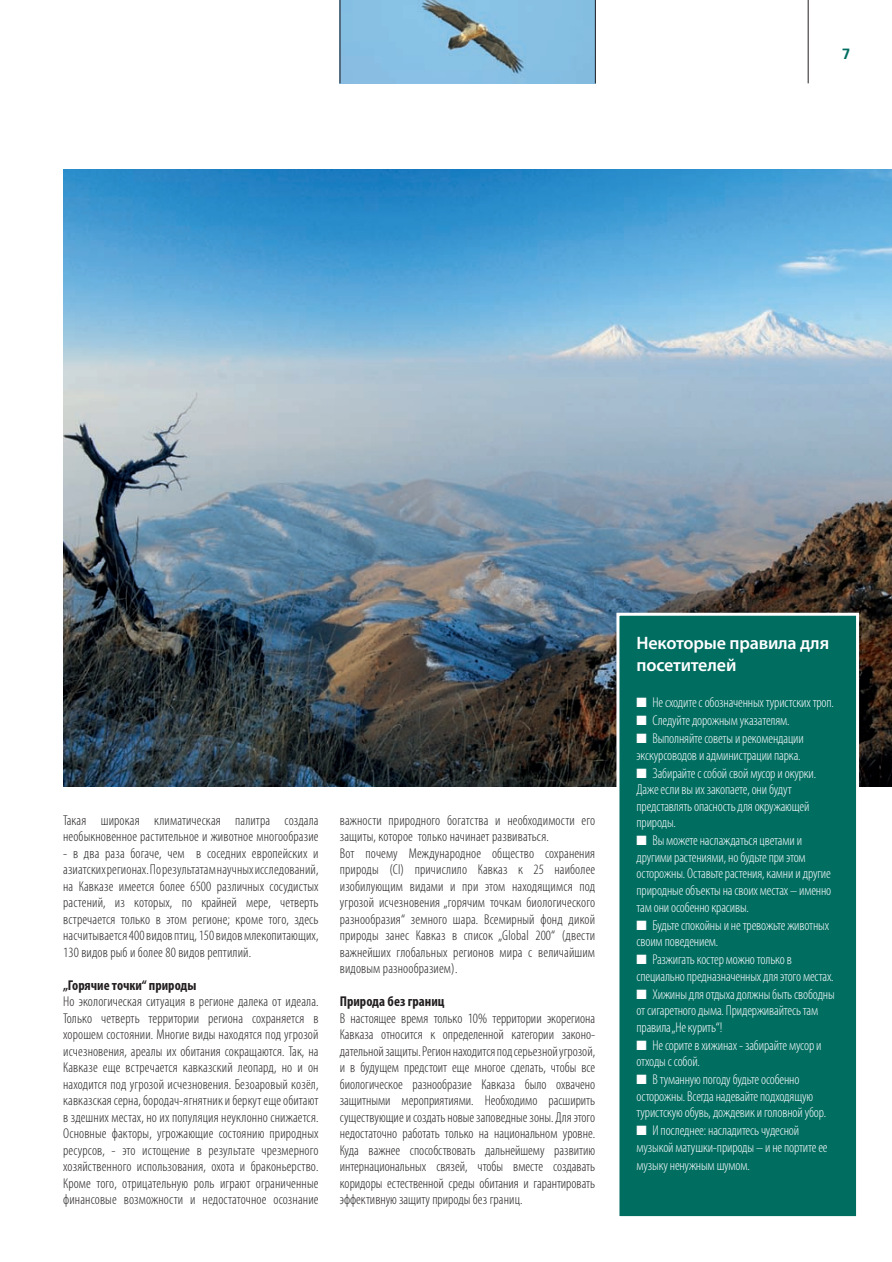
<style>
.page{position:relative;width:892px;height:1262px;background:#fff}
.page>*{position:absolute;margin:0;border:0;box-sizing:border-box;transform-origin:0 0}
.t1{font:600 18px/22.5px "Myriad Pro";letter-spacing:-.01em;color:#fff}
.t2{font:700 15px "Univers";color:#006d61}
.t3{font:300 condensed 14.25px/16.5px "Myriad Pro";letter-spacing:.01em;color:#231f20;text-align:justify}
.t4{font:300 condensed 14.25px/16.5px "Myriad Pro";letter-spacing:-.01em;color:#fff}
.t5{font:700 condensed 14.25px "Myriad Pro";color:#231f20}
</style>
<div class="page">
<img style="left:340px;top:0;width:255px;height:83px">
<img style="left:63px;top:170px;width:828px;height:616px">
<hr style="left:339px;top:0;width:1px;height:83px;background:#231f20">
<hr style="left:595px;top:0;width:1px;height:83px;background:#231f20">
<hr style="left:807px;top:0;width:1px;height:83px;background:#231f20">
<div style="left:617px;top:614px;width:240px;height:603px;background:#006d61"></div>
<div style="left:616px;top:613px;width:242px;height:606px;border:3px solid #fff"></div>
<p class="t2" style="left:841px;top:44px;width:10px">7</p>
<p class="t3" style="left:63px;top:812px;width:257px">Такая широкая климатическая палитра создала необыкновенное растительное и животное многообразие</p>
<p class="t3" style="left:63px;top:845px;width:257px">- в два раза богаче, чем в соседних европейских и азиатских регионах. По результатам научных исследований, на Кавказе имеется более 6500 различных сосудистых растений, из которых, по крайней мере, четверть встречается только в этом регионе; кроме того, здесь насчитывается 400 видов птиц, 150 видов млекопитающих, 130 видов рыб и более 80 видов рептилий.</p>
<p class="t5" style="left:63px;top:976px;width:135px">„Горячие точки“ природы</p>
<p class="t3" style="left:63px;top:993px;width:257px">Но экологическая ситуация в регионе далека от идеала.<br>Только четверть территории региона сохраняется в хорошем состоянии. Многие виды находятся под угрозой исчезновения, ареалы их обитания сокращаются. Так, на Кавказе еще встречается кавказский леопард, но и он находится под угрозой исчезновения. Безоаровый козёл, кавказская серна, бородач-ягнятник и беркут еще обитают в здешних местах, но их популяция неуклонно снижается.<br>Основные факторы, угрожающие состоянию природных ресурсов, - это истощение в результате чрезмерного хозяйственного использования, охота и браконьерство.<br>Кроме того, отрицательную роль играют ограниченные финансовые возможности и недостаточное осознание</p>
<p class="t3" style="left:339px;top:812px;width:257px;text-align:left">важности природного богатства и необходимости его защиты, которое только начинает развиваться.<br>Вот почему Международное общество сохранения природы (CI) причислило Кавказ к 25 наиболее изобилующим видами и при этом находящимся под угрозой исчезновения „горячим точкам биологического разнообразия“ земного шара. Всемирный фонд дикой природы занес Кавказ в список „Global 200“ (двести важнейших глобальных регионов мира с величайшим видовым разнообразием).</p>
<p class="t5" style="left:339px;top:992px;width:106px">Природа без границ</p>
<p class="t3" style="left:339px;top:1010px;width:257px">В настоящее время только 10% территории экорегиона Кавказа относится к определенной категории законо&shy;дательной защиты. Регион находится под серьезной угрозой, и в будущем предстоит еще многое сделать, чтобы все биологическое разнообразие Кавказа было охвачено защитными мероприятиями. Необходимо расширить существующие и создать новые заповедные зоны. Для этого недостаточно работать только на национальном уровне.<br>Куда важнее способствовать дальнейшему развитию интернациональных связей, чтобы вместе создавать коридоры естественной среды обитания и гарантировать эффективную защиту природы без границ.</p>
<p class="t1" style="left:636px;top:631px;width:194px">Некоторые правила для посетителей</p>
<p class="t4" style="left:636px;top:695px;width:199px">■ Не сходите с обозначенных туристских троп.</p>
<p class="t4" style="left:636px;top:713px;width:155px">■ Следуйте дорожным указателям.</p>
<p class="t4" style="left:636px;top:731px;width:169px">■ Выполняйте советы и рекомендации экскурсоводов и администрации парка.</p>
<p class="t4" style="left:636px;top:765px;width:181px">■ Забирайте с собой свой мусор и окурки.<br>Даже если вы их закопаете, они будут представлять опасность для окружающей природы.</p>
<p class="t4" style="left:636px;top:833px;width:196px">■ Вы можете наслаждаться цветами и другими растениями, но будьте при этом осторожны. Оставьте растения, камни и другие природные объекты на своих местах – именно там они особенно красивы.</p>
<p class="t4" style="left:636px;top:917px;width:194px">■ Будьте спокойны и не тревожьте животных своим поведением.</p>
<p class="t4" style="left:636px;top:951px;width:199px">■ Разжигать костер можно только в специально предназначенных для этого местах.</p>
<p class="t4" style="left:636px;top:986px;width:200px">■ Хижины для отдыха должны быть свободны от сигаретного дыма. Придерживайтесь там правила „Не курить“!</p>
<p class="t4" style="left:636px;top:1037px;width:186px">■ Не сорите в хижинах - забирайте мусор и отходы с собой.</p>
<p class="t4" style="left:636px;top:1071px;width:191px">■ В туманную погоду будьте особенно осторожны. Всегда надевайте подходящую туристскую обувь, дождевик и головной убор.</p>
<p class="t4" style="left:636px;top:1122px;width:192px">■ И последнее: насладитесь чудесной музыкой матушки-природы – и не портите ее</p>
<p class="t4" style="left:636px;top:1157px;width:115px">музыку ненужным шумом.</p>
</div>
